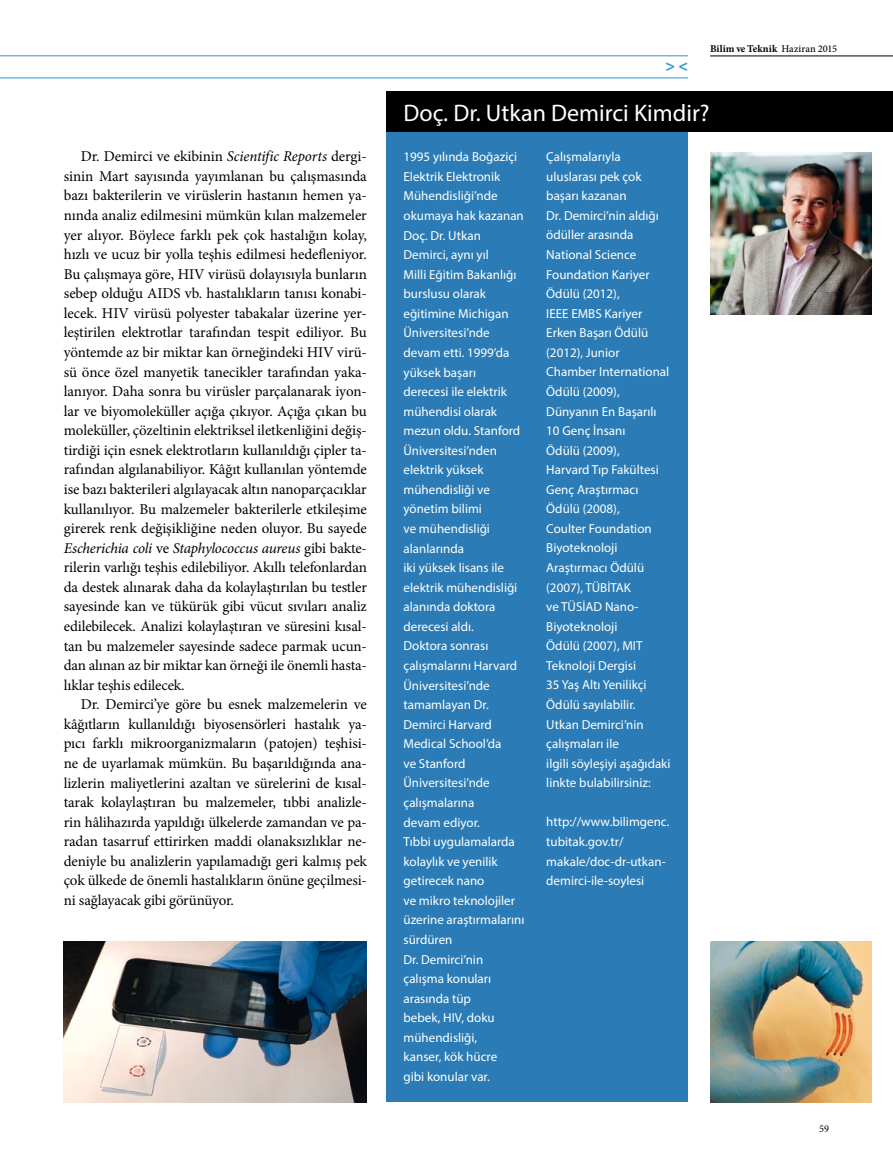
<style>
.page{position:relative;width:893px;height:1170px;background:#fff}
.page>*{position:absolute;margin:0;border:0;box-sizing:border-box;transform-origin:0 0}
.t1{font:24px "Myriad Pro";color:#fff}
.t2{font:700 16.2px "Myriad Pro";color:#2699d1}
.t3{font:15px/19.5px "Minion Pro";letter-spacing:-.01em;color:#000;text-align:justify}
.t4{font:13.05px/19.5px "Myriad Pro";color:#fff}
.t5{font:700 10.35px "Minion Pro";letter-spacing:.005em;color:#000}
.t6{font:10.35px "Minion Pro";color:#000}
.s1{font-style:italic}
.s2{font-weight:500}
</style>
<div class="page">
<hr style="left:710px;top:56px;width:183px;height:1px;background:#000">
<hr style="left:0;top:78px;width:688px;height:1px;background:#2699d1">
<hr style="left:0;top:56px;width:688px;height:1px;background:#2699d1">
<div style="left:387px;top:99px;width:301px;height:1003px;background:#2b7cb6"></div>
<img style="left:64px;top:941px;width:303px;height:161px">
<img style="left:710px;top:941px;width:162px;height:161px">
<img style="left:710px;top:152px;width:162px;height:162px">
<div style="left:387px;top:91px;width:506px;height:41px;background:#000"></div>
<p class="t3" style="left:64px;top:147px;width:305px;text-indent:17px">Dr. Demirci ve ekibinin <span class="s1">Scientific Reports</span> dergi&shy;sinin Mart sayısında yayımlanan bu çalışmasında bazı bakterilerin ve virüslerin hastanın hemen ya&shy;nında analiz edilmesini mümkün kılan malzemeler yer alıyor. Böylece farklı pek çok hastalığın kolay, hızlı ve ucuz bir yolla teşhis edilmesi hedefleniyor.<br>Bu çalışmaya göre, HIV virüsü dolayısıyla bunların sebep olduğu AIDS vb. hastalıkların tanısı konabi&shy;lecek. HIV virüsü polyester tabakalar üzerine yer&shy;leştirilen elektrotlar tarafından tespit ediliyor. Bu yöntemde az bir miktar kan örneğindeki HIV virü&shy;sü önce özel manyetik tanecikler tarafından yaka&shy;lanıyor. Daha sonra bu virüsler parçalanarak iyon&shy;lar ve biyomoleküller açığa çıkıyor. Açığa çıkan bu moleküller, çözeltinin elektriksel iletkenliğini değiş&shy;tirdiği için esnek elektrotların kullanıldığı çipler ta&shy;rafından algılanabiliyor. Kâğıt kullanılan yöntemde ise bazı bakterileri algılayacak altın nanoparçacıklar kullanılıyor. Bu malzemeler bakterilerle etkileşime girerek renk değişikliğine neden oluyor. Bu sayede <span class="s1">Escherichia coli</span> ve <span class="s1">Staphylococcus aureus</span> gibi bakte&shy;rilerin varlığı teşhis edilebiliyor. Akıllı telefonlardan da destek alınarak daha da kolaylaştırılan bu testler sayesinde kan ve tükürük gibi vücut sıvıları analiz edilebilecek. Analizi kolaylaştıran ve süresini kısal&shy;tan bu malzemeler sayesinde sadece parmak ucun&shy;dan alınan az bir miktar kan örneği ile önemli hasta&shy;lıklar teşhis edilecek.</p>
<p class="t3" style="left:64px;top:694px;width:305px;text-indent:17px">Dr. Demirci’ye göre bu esnek malzemelerin ve kâğıtların kullanıldığı biyosensörleri hastalık ya&shy;pıcı farklı mikroorganizmaların (patojen) teşhisi&shy;ne de uyarlamak mümkün. Bu başarıldığında ana&shy;lizlerin maliyetlerini azaltan ve sürelerini de kısal&shy;tarak kolaylaştıran bu malzemeler, tıbbi analizle&shy;rin hâlihazırda yapıldığı ülkelerde zamandan ve pa&shy;radan tasarruf ettirirken maddi olanaksızlıklar ne&shy;deniyle bu analizlerin yapılamadığı geri kalmış pek çok ülkede de önemli hastalıkların önüne geçilmesi&shy;ni sağlayacak gibi görünüyor.</p>
<p class="t2" style="left:665px;top:55px;width:24px">&gt; &lt;</p>
<p class="t5" style="left:710px;top:41px;width:129px">Bilim ve Teknik <span class="s2">Haziran 2015</span></p>
<h1 class="t1" style="left:404px;top:98px;width:308px">Doç. Dr. Utkan Demirci Kimdir?</h1>
<p class="t4" style="left:404px;top:147px;width:122px">1995 yılında Boğaziçi<br>Elektrik Elektronik<br>Mühendisliği’nde okumaya hak kazanan<br>Doç. Dr. Utkan<br>Demirci, aynı yıl<br>Milli Eğitim Bakanlığı burslusu olarak eğitimine Michigan<br>Üniversitesi’nde devam etti. 1999’da yüksek başarı<br>derecesi ile elektrik mühendisi olarak mezun oldu. Stanford<br>Üniversitesi’nden elektrik yüksek mühendisliği ve yönetim bilimi<br>ve mühendisliği alanlarında<br>iki yüksek lisans ile elektrik mühendisliği alanında doktora derecesi aldı.<br>Doktora sonrası çalışmalarını Harvard<br>Üniversitesi’nde tamamlayan Dr.<br>Demirci Harvard<br>Medical School’da<br>ve Stanford<br>Üniversitesi’nde çalışmalarına<br>devam ediyor.<br>Tıbbi uygulamalarda kolaylık ve yenilik getirecek nano<br>ve mikro teknolojiler üzerine araştırmalarını sürdüren<br>Dr. Demirci’nin çalışma konuları arasında tüp<br>bebek, HIV, doku mühendisliği,<br>kanser, kök hücre<br>gibi konular var.</p>
<p class="t4" style="left:546px;top:147px;width:126px">Çalışmalarıyla uluslarası pek çok başarı kazanan<br>Dr. Demirci’nin aldığı ödüller arasında<br>National Science<br>Foundation Kariyer<br>Ödülü (2012),<br>IEEE EMBS Kariyer<br>Erken Başarı Ödülü (2012), Junior<br>Chamber International<br>Ödülü (2009),<br>Dünyanın En Başarılı<br>10 Genç İnsanı<br>Ödülü (2009),<br>Harvard Tıp Fakültesi<br>Genç Araştırmacı<br>Ödülü (2008),<br>Coulter Foundation<br>Biyoteknoloji<br>Araştırmacı Ödülü (2007), TÜBİTAK<br>ve TÜSİAD Nano-<br>Biyoteknoloji<br>Ödülü (2007), MIT<br>Teknoloji Dergisi<br>35 Yaş Altı Yenilikçi<br>Ödülü sayılabilir.<br>Utkan Demirci’nin çalışmaları ile<br>ilgili söyleşiyi aşağıdaki linkte bulabilirsiniz:</p>
<p class="t4" style="left:546px;top:812px;width:125px">http://www.bilimgenc. tubitak.gov.tr/ makale/doc-dr-utkan&shy;demirci-ile-soylesi</p>
<p class="t6" style="left:819px;top:1121px;width:11px">59</p>
</div>
